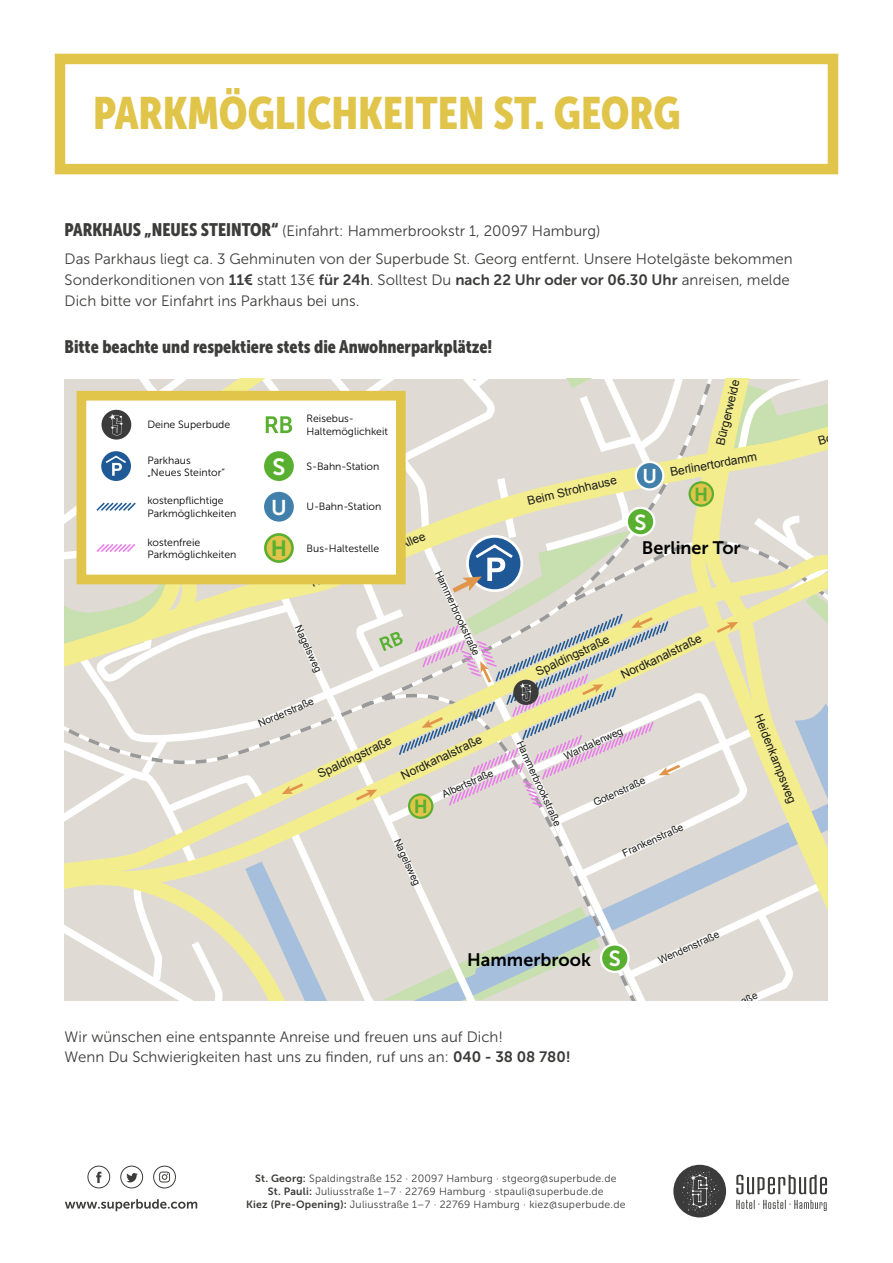
<style>
.page{position:relative;width:893px;height:1263px;background:#fff}
.page>*{position:absolute;margin:0;border:0;box-sizing:border-box;transform-origin:0 0}
.t1{font:45px "Museo Sans Cond 900";color:#e1c44a}
.t2{font:23.4px "Museo Sans 700";color:#fff}
.t3{font:21.75px "Museo Sans 700";color:#fff}
.t4{font:700 21.75px "Arial";color:#59b030}
.t5{font:21.3px "Museo Sans 700";color:#fff}
.t6{font:19.8px "Museo Sans 700";color:#fff}
.t7{font:700 18.6px "Arial";color:#59b030}
.t8{font:18px "Museo Sans Cond 900";color:#3c3c3b}
.t9{font:18px "Museo Sans 700";color:#000}
.t10{font:15px/19.5px "Museo Sans 300";color:#3c3c3b}
.t11{font:11.85px "Arial";color:#1d1d1b}
.t12{font:10.5px/12.6px "Museo Sans 300";letter-spacing:.02em;color:#3c3c3b;text-align:center}
.t13{font:10.5px/12.6px "Museo Sans 300";color:#000}
.t14{font:10.05px "Arial";color:#1d1d1b}
.s1{font-family:"Museo Sans Cond 900";font-size:18px}
.s2{font-family:"Museo Sans 700"}
</style>
<div class="page">
<div style="left:55px;top:54px;width:783px;height:120px;border:10px solid #e1c44a"></div>
<svg style="left:65px;top:379px;width:763px;height:621px"></svg>
<div style="left:601px;top:944px;width:27px;height:28px;background:#59b030;border-radius:50%"></div>
<div style="left:600px;top:943px;width:30px;height:30px;border:2px solid #fff;border-radius:50%"></div>
<svg style="left:65px;top:1199px;width:132px;height:12px"></svg>
<svg style="left:120px;top:1165px;width:23px;height:23px"></svg>
<svg style="left:153px;top:1165px;width:23px;height:23px"></svg>
<svg style="left:87px;top:1165px;width:23px;height:23px"></svg>
<div style="left:673px;top:1165px;width:53px;height:52px;background:#3c3b3b;border-radius:50%"></div>
<svg style="left:682px;top:1171px;width:37px;height:41px"></svg>
<svg style="left:736px;top:1174px;width:91px;height:20px"></svg>
<svg style="left:736px;top:1200px;width:91px;height:11px"></svg>
<h1 class="t1" style="left:93px;top:88px;width:589px">PARKMÖGLICHKEITEN ST. GEORG</h1>
<p class="t10" style="left:65px;top:216px;width:729px;line-height:28.3px"><span class="s1">PARKHAUS „NEUES STEINTOR“</span> (Einfahrt: Hammerbrookstr 1, 20097 Hamburg)<br>Das Parkhaus liegt ca. 3 Gehminuten von der Superbude St. Georg entfernt. Unsere Hotelgäste bekommen</p>
<p class="t10" style="left:65px;top:269px;width:727px;line-height:21px">Sonderkonditionen von <span class="s2">11€</span> statt 13€ <span class="s2">für 24h</span>. Solltest Du <span class="s2">nach 22 Uhr oder vor 06.30 Uhr</span> anreisen, melde<br>Dich bitte vor Einfahrt ins Parkhaus bei uns.</p>
<p class="t8" style="left:65px;top:337px;width:429px">Bitte beachte und respektiere stets die Anwohnerparkplätze!</p>
<p class="t13" style="left:147px;top:419px;width:84px">Deine Superbude</p>
<p class="t13" style="left:147px;top:454px;width:79px">Parkhaus „Neues Steintor“</p>
<p class="t13" style="left:147px;top:494px;width:91px">kostenpflichtige<br>Parkmöglichkeiten</p>
<p class="t13" style="left:147px;top:536px;width:91px">kostenfreie<br>Parkmöglichkeiten</p>
<h2 class="t2" style="left:272px;top:454px;width:14px">S</h2>
<h3 class="t5" style="left:271px;top:496px;width:17px">U</h3>
<h3 class="t4" style="left:271px;top:534px;width:17px">H</h3>
<p class="t13" style="left:307px;top:412px;width:83px">Reisebus-<br>Haltemöglichkeit</p>
<p class="t13" style="left:307px;top:460px;width:74px">S-Bahn-Station</p>
<p class="t13" style="left:307px;top:501px;width:76px">U-Bahn-Station</p>
<p class="t13" style="left:307px;top:542px;width:74px">Bus-Haltestelle</p>
<p class="t14" style="left:304px;top:623px;width:51px;rotate:65deg">Nagelsweg</p>
<p class="t14" style="left:256px;top:718px;width:61px;rotate:-23deg">Norderstraße</p>
<p class="t14" style="left:444px;top:568px;width:94px;rotate:65deg">Hammerbrookstraße</p>
<p class="t11" style="left:315px;top:767px;width:82px;rotate:-25deg">Spaldingstraße</p>
<p class="t11" style="left:398px;top:769px;width:89px;rotate:-25deg">Nordkanalstraße</p>
<p class="t14" style="left:440px;top:789px;width:56px;rotate:-25deg">Albertstraße</p>
<p class="t7" style="left:414px;top:794px;width:15px">H</p>
<p class="t14" style="left:403px;top:837px;width:51px;rotate:65deg">Nagelsweg</p>
<p class="t11" style="left:526px;top:493px;width:93px;rotate:-13deg">Beim Strohhause</p>
<h3 class="t6" style="left:642px;top:466px;width:16px">U</h3>
<h3 class="t3" style="left:634px;top:510px;width:14px">S</h3>
<p class="t11" style="left:712px;top:443px;width:68px;rotate:-76deg">Bürgerweide</p>
<p class="t11" style="left:669px;top:464px;width:89px;rotate:-10deg">Berlinertordamm</p>
<p class="t7" style="left:695px;top:482px;width:15px">H</p>
<p class="t9" style="left:642px;top:538px;width:100px">Berliner Tor</p>
<p class="t11" style="left:533px;top:665px;width:82px;rotate:-25deg">Spaldingstraße</p>
<p class="t11" style="left:618px;top:668px;width:89px;rotate:-25deg">Nordkanalstraße</p>
<p class="t14" style="left:562px;top:751px;width:65px;rotate:-25deg">Wandalenweg</p>
<p class="t14" style="left:591px;top:797px;width:57px;rotate:-25deg">Gotenstraße</p>
<p class="t14" style="left:620px;top:848px;width:67px;rotate:-25deg">Frankenstraße</p>
<p class="t14" style="left:525px;top:739px;width:94px;rotate:65deg">Hammerbrookstraße</p>
<p class="t11" style="left:766px;top:712px;width:96px;rotate:69deg">Heidenkampsweg</p>
<p class="t9" style="left:467px;top:950px;width:125px">Hammerbrook</p>
<h3 class="t3" style="left:609px;top:946px;width:14px">S</h3>
<p class="t10" style="left:65px;top:1027px;width:508px">Wir wünschen eine entspannte Anreise und freuen uns auf Dich!<br>Wenn Du Schwierigkeiten hast uns zu finden, ruf uns an: <span class="s2">040 - 38 08 780!</span></p>
<p class="t14" style="left:656px;top:955px;width:67px;rotate:-25deg">Wendenstraße</p>
<p class="t12" style="left:246px;top:1173px;width:381px"><span class="s2">St. Georg:</span> Spaldingstraße 152 · 20097 Hamburg · stgeorg@superbude.de<br><span class="s2">St. Pauli:</span> Juliusstraße 1–7 · 22769 Hamburg · stpauli@superbude.de<br><span class="s2">Kiez (Pre-Opening):</span> Juliusstraße 1–7 · 22769 Hamburg · kiez@superbude.de</p>
</div>
